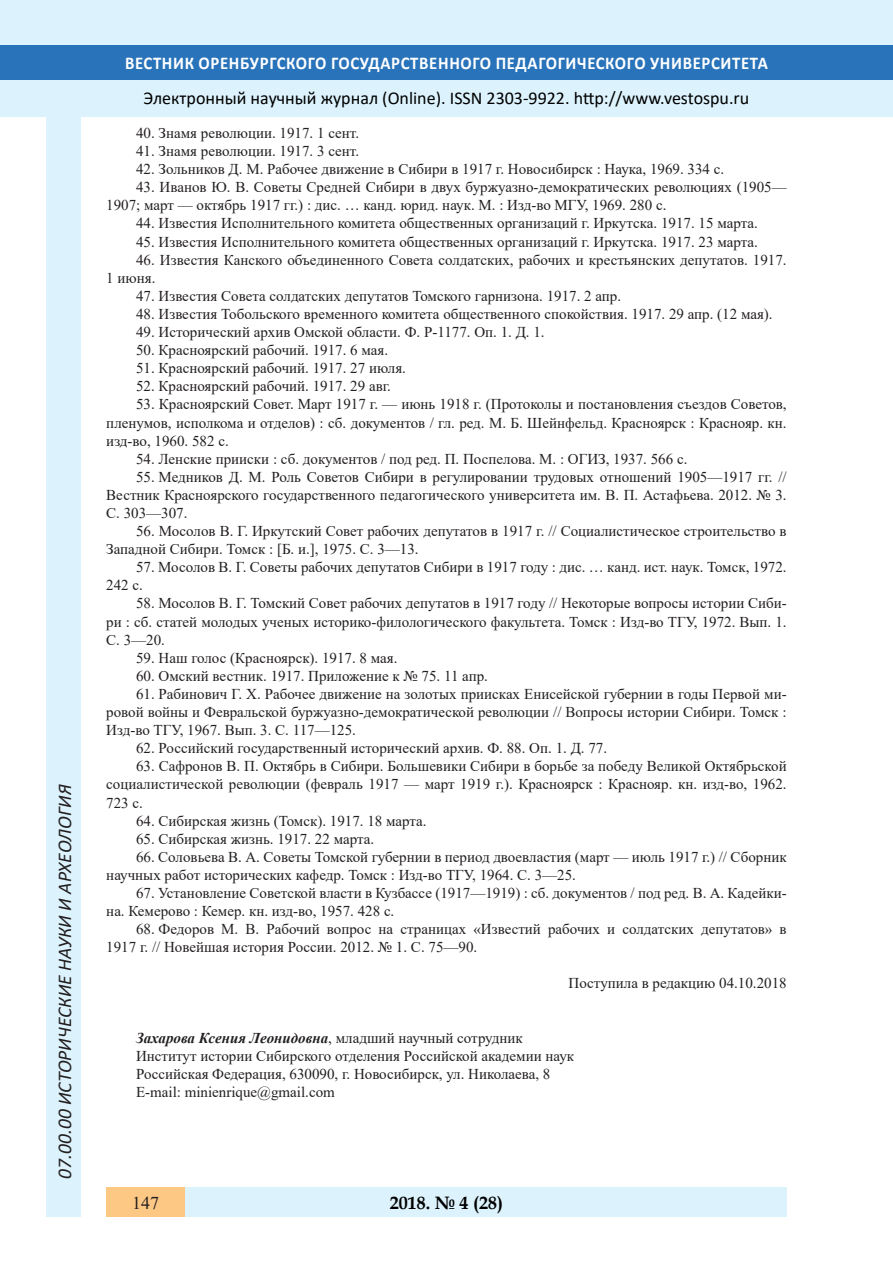
<style>
.page{position:relative;width:893px;height:1263px;background:#fff}
.page>*{position:absolute;margin:0;border:0;box-sizing:border-box;transform-origin:0 0}
.t1{font:italic 19.5px "Calibri";color:#231f20}
.t2{font:18px "Calibri";color:#000}
.t3{font:700 18px "Calibri";letter-spacing:.04em;color:#fff;scale:.93 1}
.t4{font:700 18px "Book Antiqua";color:#000}
.t5{font:18px "Times New Roman";color:#231f20}
.литература{font:15px/18.1px "Times New Roman";color:#231f20}
.литература-2{font:italic 700 15px "Times New Roman";color:#231f20}
.s1{font-weight:400;font-style:normal}
</style>
<div class="page">
<div style="left:0;top:0;width:893px;height:116px;background:#dcf2fc"></div>
<div style="left:0;top:45px;width:893px;height:34px;background:#2873ba"></div>
<div style="left:47px;top:116px;width:34px;height:1101px;background:#dcf2fc"></div>
<div style="left:106px;top:1188px;width:681px;height:29px;background:#dcf2fc"></div>
<div style="left:106px;top:1188px;width:79px;height:29px;background:#fdc784"></div>
<h1 class="t1" style="left:51px;top:1179px;width:395px;rotate:-90deg">07.00.00 ИСТОРИЧЕСКИЕ НАУКИ И АРХЕОЛОГИЯ</h1>
<h1 class="t1" style="left:51px;top:1105px;width:206px;rotate:-90deg">БИОЛОГИЧЕСКИЕ НАУКИ</h1>
<h1 class="t1" style="left:51px;top:1169px;width:11px;rotate:-90deg">3</h1>
<p class="t3" style="left:125px;top:50px;width:693px">ВЕСТНИК ОРЕНБУРГСКОГО ГОСУДАРСТВЕННОГО ПЕДАГОГИЧЕСКОГО УНИВЕРСИТЕТА</p>
<p class="t2" style="left:144px;top:85px;width:607px">Электронный научный журнал (Online). ISSN 2303-9922. http://www.vestospu.ru</p>
<p class="t2" style="left:583px;top:85px;width:13px">t</p>
<p class="t2" style="left:583px;top:85px;width:13px">t</p>
<p class="литература" style="left:136px;top:123px;width:225px">40. Знамя революции. 1917. 1 сент.</p>
<p class="литература" style="left:136px;top:141px;width:225px">41. Знамя революции. 1917. 3 сент.</p>
<p class="литература" style="left:136px;top:160px;width:590px">42. Зольников Д. М. Рабочее движение в Сибири в 1917 г. Новосибирск : Наука, 1969. 334 с.</p>
<p class="литература" style="left:106px;top:178px;width:682px;text-indent:30px">43. Иванов Ю. В. Советы Средней Сибири в двух буржуазно-демократических революциях (1905—<br>1907; март — октябрь 1917 гг.) : дис. … канд. юрид. наук. М. : Изд-во МГУ, 1969. 280 с.</p>
<p class="литература" style="left:136px;top:214px;width:623px">44. Известия Исполнительного комитета общественных организаций г. Иркутска. 1917. 15 марта.</p>
<p class="литература" style="left:136px;top:232px;width:623px">45. Известия Исполнительного комитета общественных организаций г. Иркутска. 1917. 23 марта.</p>
<p class="литература" style="left:106px;top:250px;width:682px;text-indent:30px">46. Известия Канского объединенного Совета солдатских, рабочих и крестьянских депутатов. 1917.<br>1 июня.</p>
<p class="литература" style="left:136px;top:286px;width:487px">47. Известия Совета солдатских депутатов Томского гарнизона. 1917. 2 апр.</p>
<p class="литература" style="left:136px;top:304px;width:638px">48. Известия Тобольского временного комитета общественного спокойствия. 1917. 29 апр. (12 мая).</p>
<p class="литература" style="left:136px;top:322px;width:410px">49. Исторический архив Омской области. Ф. Р-1177. Оп. 1. Д. 1.</p>
<p class="литература" style="left:136px;top:341px;width:254px">50. Красноярский рабочий. 1917. 6 мая.</p>
<p class="литература" style="left:136px;top:359px;width:271px">51. Красноярский рабочий. 1917. 27 июля.</p>
<p class="литература" style="left:136px;top:377px;width:256px">52. Красноярский рабочий. 1917. 29 авг.</p>
<p class="литература" style="left:106px;top:395px;width:682px;text-align:justify;text-indent:30px">53. Красноярский Совет. Март 1917 г. — июнь 1918 г. (Протоколы и постановления съездов Советов, пленумов, исполкома и отделов) : сб. документов / гл. ред. М. Б. Шейнфельд. Красноярск : Краснояр. кн. изд-во, 1960. 582 с.</p>
<p class="литература" style="left:136px;top:449px;width:553px">54. Ленские прииски : сб. документов / под ред. П. Поспелова. М. : ОГИЗ, 1937. 566 с.</p>
<p class="литература" style="left:106px;top:467px;width:682px;text-align:justify;text-indent:30px">55. Медников Д. М. Роль Советов Сибири в регулировании трудовых отношений 1905—1917 гг. // Вестник Красноярского государственного педагогического университета им. В. П. Астафьева. 2012. № 3.<br>С. 303—307.</p>
<p class="литература" style="left:106px;top:521px;width:682px;text-indent:30px">56. Мосолов В. Г. Иркутский Совет рабочих депутатов в 1917 г. // Социалистическое строительство в<br>Западной Сибири. Томск : [Б. и.], 1975. C. 3—13.</p>
<p class="литература" style="left:106px;top:558px;width:682px;text-indent:30px">57. Мосолов В. Г. Советы рабочих депутатов Сибири в 1917 году : дис. … канд. ист. наук. Томск, 1972.<br>242 с.</p>
<p class="литература" style="left:106px;top:594px;width:682px;text-align:justify;text-indent:30px">58. Мосолов В. Г. Томский Совет рабочих депутатов в 1917 году // Некоторые вопросы истории Сиби&shy;ри : сб. статей молодых ученых историко-филологического факультета. Томск : Изд-во ТГУ, 1972. Вып. 1.<br>С. 3—20.</p>
<p class="литература" style="left:136px;top:648px;width:263px">59. Наш голос (Красноярск). 1917. 8 мая.</p>
<p class="литература" style="left:136px;top:666px;width:353px">60. Омский вестник. 1917. Приложение к № 75. 11 апр.</p>
<p class="литература" style="left:106px;top:684px;width:682px;text-align:justify;text-indent:30px">61. Рабинович Г. Х. Рабочее движение на золотых приисках Енисейской губернии в годы Первой ми&shy;ровой войны и Февральской буржуазно-демократической революции // Вопросы истории Сибири. Томск :<br>Изд-во ТГУ, 1967. Вып. 3. С. 117—125.</p>
<p class="литература" style="left:136px;top:739px;width:473px">62. Российский государственный исторический архив. Ф. 88. Оп. 1. Д. 77.</p>
<p class="литература" style="left:106px;top:757px;width:682px;text-align:justify;text-indent:30px">63. Сафронов В. П. Октябрь в Сибири. Большевики Сибири в борьбе за победу Великой Октябрьской социалистической революции (февраль 1917 — март 1919 г.). Красноярск : Краснояр. кн. изд-во, 1962.<br>723 с.</p>
<p class="литература" style="left:136px;top:811px;width:292px">64. Сибирская жизнь (Томск). 1917. 18 марта.</p>
<p class="литература" style="left:136px;top:829px;width:240px">65. Сибирская жизнь. 1917. 22 марта.</p>
<p class="литература" style="left:106px;top:847px;width:682px;text-indent:30px">66. Соловьева В. А. Советы Томской губернии в период двоевластия (март — июль 1917 г.) // Сборник научных работ исторических кафедр. Томск : Изд-во ТГУ, 1964. С. 3—25.</p>
<p class="литература" style="left:106px;top:883px;width:682px;text-indent:30px">67. Установление Советской власти в Кузбассе (1917—1919) : сб. документов / под ред. В. А. Кадейки&shy;на. Кемерово : Кемер. кн. изд-во, 1957. 428 с.</p>
<p class="литература" style="left:106px;top:920px;width:682px;text-indent:30px">68. Федоров М. В. Рабочий вопрос на страницах «Известий рабочих и солдатских депутатов» в<br>1917 г. // Новейшая история России. 2012. № 1. С. 75—90.</p>
<p class="литература" style="left:569px;top:974px;width:220px">Поступила в редакцию 04.10.2018</p>
<p class="литература-2" style="left:136px;top:1027px;width:388px">Захарова Ксения Леонидовна<span class="s1">, младший научный сотрудник</span></p>
<p class="литература" style="left:136px;top:1046px;width:440px">Институт истории Сибирского отделения Российской академии наук</p>
<p class="литература" style="left:136px;top:1064px;width:416px">Российская Федерация, 630090, г. Новосибирск, ул. Николаева, 8</p>
<p class="литература" style="left:136px;top:1082px;width:200px">E-mail: minienrique@gmail.com</p>
<p class="t4" style="left:390px;top:1190px;width:115px">2018. № 4 (28)</p>
<p class="t5" style="left:132px;top:1190px;width:28px">147</p>
<p class="t4" style="left:460px;top:1190px;width:39px">2 6</p>
<p class="t4" style="left:460px;top:1190px;width:39px">1 5</p>
</div>
